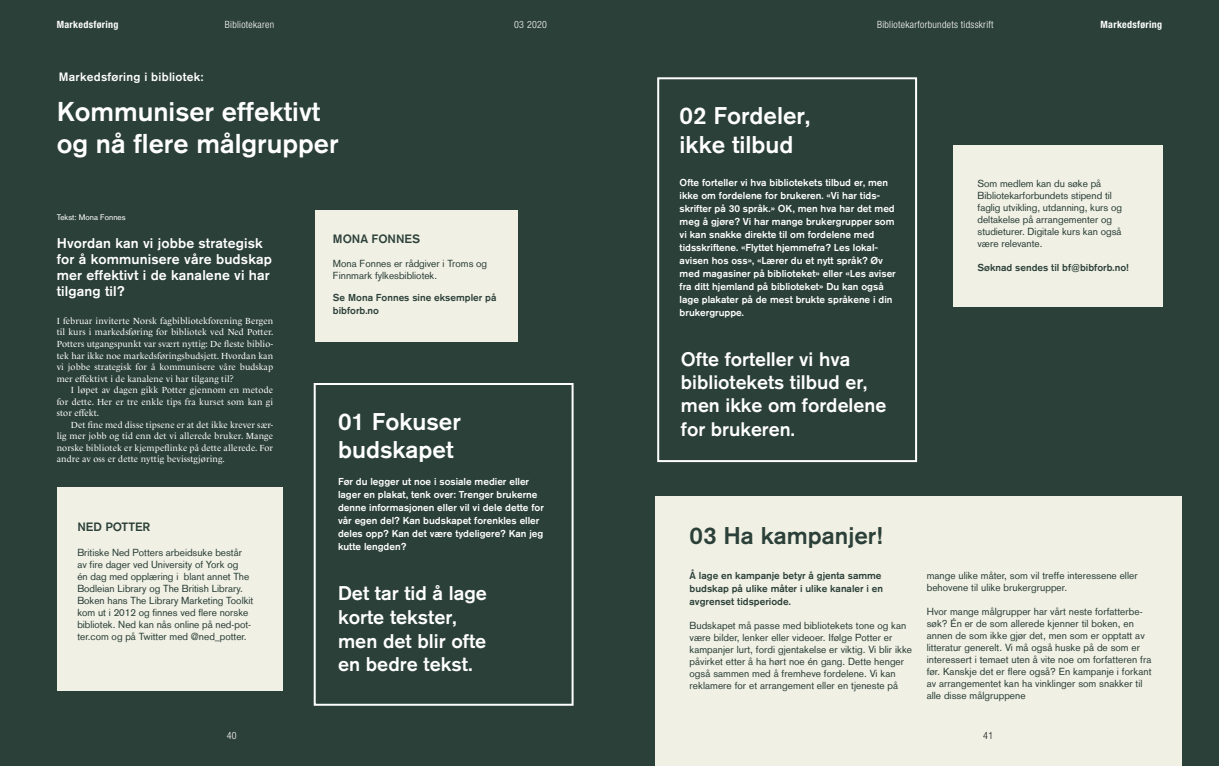
<style>
.page{position:relative;width:1219px;height:766px;background:#fff}
.page>*{position:absolute;margin:0;border:0;box-sizing:border-box;transform-origin:0 0}
.t1{font:500 27px/32.4px "Akzidenz Grotesk BQ";color:#fff}
.t2{font:500 24px/28.8px "Akzidenz Grotesk BQ";color:#fff}
.t3{font:500 24px "Akzidenz Grotesk BQ";color:#2b4038}
.t4{font:500 19.7px/23.6px "Akzidenz Grotesk BQ";color:#fff}
.t5{font:500 19.5px/23.4px "Akzidenz Grotesk BQ";color:#fff}
.t6{font:500 14px/16px "Akzidenz Grotesk BQ";letter-spacing:.01em;color:#fff}
.t7{font:500 12px "Akzidenz Grotesk BQ";letter-spacing:.02em;color:#fff}
.t8{font:500 12px "Akzidenz Grotesk BQ";color:#2b4038}
.t9{font:10px/12px "Akzidenz Grotesk";letter-spacing:.005em;color:#2b4038}
.t10{font:500 10px/13px "Akzidenz Grotesk BQ";color:#fff}
.t11{font:500 10px/13px "Akzidenz Grotesk BQ";color:#2b4038}
.t12{font:300 condensed 10px "Helvetica Neue";letter-spacing:.03em;color:#fff}
.t13{font:700 condensed 10px "Helvetica Neue";letter-spacing:.03em;color:#fff}
.t14{font:300 condensed 10px "Helvetica Neue";color:#1b1917}
.t15{font:9px/11.5px "Le Monde Livre Std";letter-spacing:.015em;color:#fff;text-align:justify}
.t16{font:8px "Akzidenz Grotesk";color:#fff}
</style>
<div class="page">
<div style="left:0;top:0;width:1219px;height:765px;background:#2b4038"></div>
<div style="left:314px;top:383px;width:260px;height:322px;border:2px solid #fff"></div>
<div style="left:657px;top:77px;width:260px;height:385px;border:2px solid #fff"></div>
<div style="left:57px;top:487px;width:225px;height:203px;background:#f1f0e5"></div>
<div style="left:315px;top:210px;width:203px;height:131px;background:#f1f0e5"></div>
<div style="left:953px;top:145px;width:209px;height:161px;background:#f1f0e5"></div>
<div style="left:655px;top:496px;width:526px;height:269px;background:#f1f0e5"></div>
<p class="t13" style="left:57px;top:18px;width:63px">Markedsføring</p>
<p class="t12" style="left:225px;top:19px;width:51px">Bibliotekaren</p>
<p class="t12" style="left:514px;top:19px;width:35px">03 2020</p>
<p class="t12" style="left:877px;top:19px;width:118px">Bibliotekarforbundets tidsskrift</p>
<p class="t13" style="left:1100px;top:18px;width:63px">Markedsføring</p>
<p class="t7" style="left:59px;top:70px;width:146px">Markedsføring i bibliotek:</p>
<h1 class="t1" style="left:57px;top:94px;width:283px">Kommuniser effektivt og nå flere målgrupper</h1>
<p class="t16" style="left:57px;top:213px;width:70px">Tekst: Mona Fonnes</p>
<h3 class="t6" style="left:57px;top:235px;width:217px">Hvordan kan vi jobbe strategisk for å kommunisere våre budskap mer effektivt i de kanalene vi har tilgang til?</h3>
<p class="t15" style="left:57px;top:315px;width:218px">I februar inviterte Norsk fagbibliotekforening Bergen til kurs i markedsføring for bibliotek ved Ned Potter.<br>Potters utgangspunkt var svært nyttig: De fleste biblio&shy;tek har ikke noe markedsføringsbudsjett. Hvordan kan vi jobbe strategisk for å kommunisere våre budskap mer effektivt i de kanalene vi har tilgang til?</p>
<p class="t15" style="left:57px;top:384px;width:218px;text-indent:14px">I løpet av dagen gikk Potter gjennom en metode for dette. Her er tre enkle tips fra kurset som kan gi stor effekt.</p>
<p class="t15" style="left:57px;top:418px;width:218px;text-indent:14px">Det fine med disse tipsene er at det ikke krever sær&shy;lig mer jobb og tid enn det vi allerede bruker. Mange norske bibliotek er kjempeflinke på dette allerede. For andre av oss er dette nyttig bevisstgjøring.</p>
<p class="t8" style="left:77px;top:519px;width:74px">NED POTTER</p>
<p class="t9" style="left:77px;top:546px;width:177px">Britiske Ned Potters arbeidsuke består av fire dager ved University of York og<br>én dag med opplæring i blant annet The Bodleian Library og The British Library.<br>Boken hans The Library Marketing Toolkit kom ut i 2012 og finnes ved flere norske bibliotek. Ned kan nås online på ned-pot&shy;ter.com og på Twitter med @ned_potter.</p>
<p class="t8" style="left:333px;top:232px;width:89px">MONA FONNES</p>
<p class="t9" style="left:333px;top:258px;width:156px">Mona Fonnes er rådgiver i Troms og<br>Finnmark fylkesbibliotek.</p>
<p class="t11" style="left:333px;top:290px;width:165px">Se Mona Fonnes sine eksempler på bibforb.no</p>
<h2 class="t2" style="left:338px;top:406px;width:124px">01 Fokuser budskapet</h2>
<p class="t10" style="left:338px;top:474px;width:207px">Før du legger ut noe i sosiale medier eller lager en plakat, tenk over: Trenger brukerne denne informasjonen eller vil vi dele dette for vår egen del? Kan budskapet forenkles eller deles opp? Kan det være tydeligere? Kan jeg kutte lengden?</p>
<h3 class="t4" style="left:338px;top:581px;width:150px">Det tar tid å lage korte tekster, men det blir ofte en bedre tekst.</h3>
<h2 class="t2" style="left:680px;top:100px;width:132px">02 Fordeler, ikke tilbud</h2>
<p class="t10" style="left:680px;top:175px;width:218px">Ofte forteller vi hva bibliotekets tilbud er, men ikke om fordelene for brukeren. «Vi har tids&shy;skrifter på 30 språk.» OK, men hva har det med meg å gjøre? Vi har mange brukergrupper som vi kan snakke direkte til om fordelene med tidsskriftene. «Flyttet hjemmefra? Les lokal&shy;avisen hos oss», «Lærer du et nytt språk? Øv med magasiner på biblioteket» eller «Les aviser fra ditt hjemland på biblioteket» Du kan også lage plakater på de mest brukte språkene i din brukergruppe.</p>
<p class="t9" style="left:977px;top:178px;width:146px">Som medlem kan du søke på<br>Bibliotekarforbundets stipend til faglig utvikling, utdanning, kurs og deltakelse på arrangementer og studieturer. Digitale kurs kan også være relevante.</p>
<p class="t11" style="left:977px;top:261px;width:153px">Søknad sendes til bf@bibforb.no!</p>
<h3 class="t5" style="left:681px;top:346px;width:207px">Ofte forteller vi hva bibliotekets tilbud er, men ikke om fordelene for brukeren.</h3>
<h2 class="t3" style="left:690px;top:520px;width:194px">03 Ha kampanjer!</h2>
<p class="t11" style="left:690px;top:568px;width:195px">Å lage en kampanje betyr å gjenta samme budskap på ulike måter i ulike kanaler i en avgrenset tidsperiode.</p>
<p class="t9" style="left:690px;top:619px;width:224px">Budskapet må passe med bibliotekets tone og kan være bilder, lenker eller videoer. Ifølge Potter er kampanjer lurt, fordi gjentakelse er viktig. Vi blir ikke påvirket etter å ha hørt noe én gang. Dette henger også sammen med å fremheve fordelene. Vi kan reklamere for et arrangement eller en tjeneste på</p>
<p class="t9" style="left:927px;top:569px;width:212px">mange ulike måter, som vil treffe interessene eller behovene til ulike brukergrupper.</p>
<p class="t9" style="left:927px;top:605px;width:226px">Hvor mange målgrupper har vårt neste forfatterbe&shy;søk? Én er de som allerede kjenner til boken, en annen de som ikke gjør det, men som er opptatt av litteratur generelt. Vi må også huske på de som er interessert i temaet uten å vite noe om forfatteren fra før. Kanskje det er flere også? En kampanje i forkant av arrangementet kan ha vinklinger som snakker til alle disse målgruppene</p>
<p class="t12" style="left:227px;top:729px;width:11px">40</p>
<p class="t14" style="left:983px;top:729px;width:11px">41</p>
</div>
